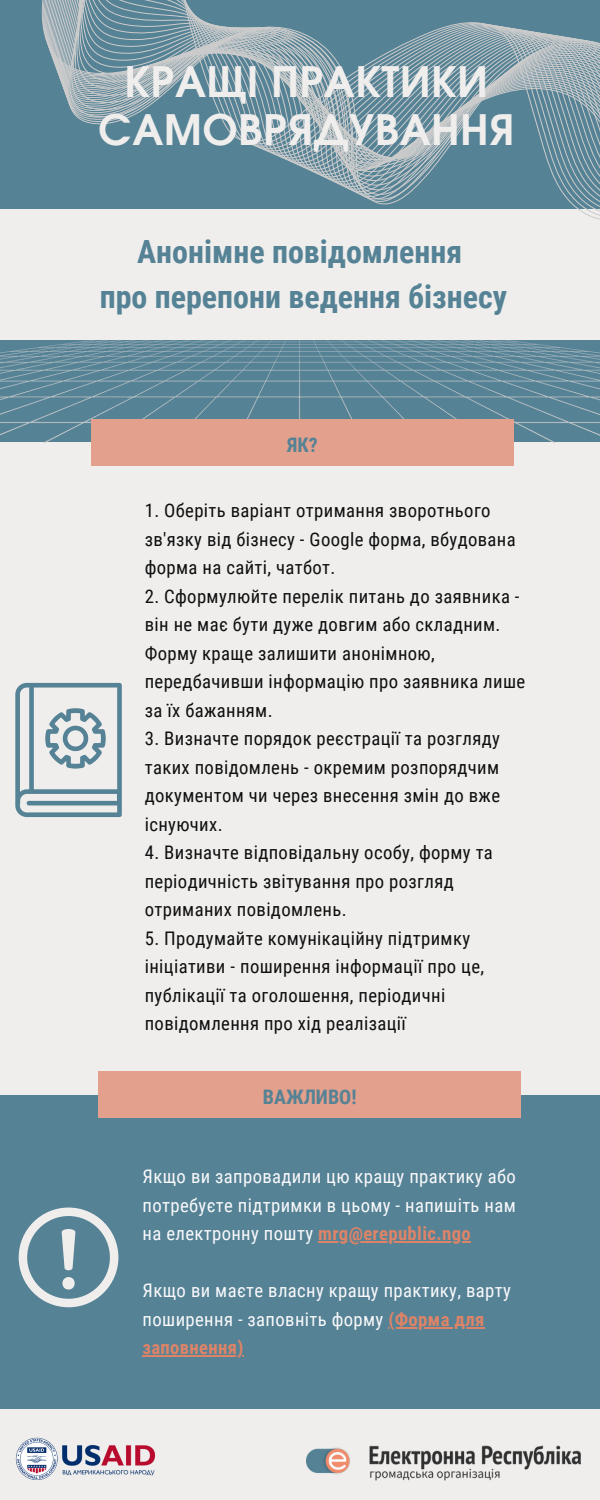
<style>
.page{position:relative;width:600px;height:1500px;background:#558295}
.page>*{position:absolute;margin:0;border:0;box-sizing:border-box;transform-origin:0 0}
.t1{font:700 42px/48px "Evolventa";letter-spacing:.01em;color:#efeeed;text-align:center}
.t2{font:700 32px "Roboto Condensed";color:#558295}
.t3{font:700 20px "Roboto Condensed";color:#558295}
.t4{font:18.7px/28.5px "Roboto Condensed";letter-spacing:.02em;color:#0f0f0f}
.t5{font:18.7px/28.5px "Roboto Condensed";letter-spacing:.02em;color:#f9f9fb;text-align:justify}
.s1{font-weight:700;color:#dd8468}
</style>
<div class="page">
<div style="left:0;top:442px;width:600px;height:653px;background:#efeeed"></div>
<img style="left:0;top:340px;width:600px;height:102px">
<div style="left:91px;top:419px;width:423px;height:46px;background:#e3a08c"></div>
<div style="left:98px;top:1071px;width:423px;height:46px;background:#e3a08c"></div>
<div style="left:0;top:210px;width:600px;height:130px;background:#efeeed"></div>
<div style="left:0;top:1409px;width:600px;height:91px;background:#efeeed"></div>
<img style="left:15px;top:1437px;width:141px;height:43px">
<img style="left:306px;top:1445px;width:276px;height:35px">
<svg style="left:19px;top:1208px;width:99px;height:99px"></svg>
<svg style="left:15px;top:683px;width:107px;height:134px"></svg>
<svg style="left:0;top:0;width:600px;height:220px"></svg>
<hr style="left:318px;top:1242px;width:153px;height:1px;background:#dd8468">
<hr style="left:388px;top:1327px;width:97px;height:2px;background:#dd8468">
<hr style="left:143px;top:1356px;width:101px;height:1px;background:#dd8468">
<p class="t1" style="left:98px;top:60px;width:418px">КРАЩІ ПРАКТИКИ<br>САМОВРЯДУВАННЯ</p>
<p class="t2" style="left:137px;top:234px;width:327px">Анонімне повідомлення</p>
<p class="t2" style="left:100px;top:278px;width:409px">про перепони ведення бізнесу</p>
<p class="t3" style="left:287px;top:434px;width:32px">ЯК?</p>
<p class="t4" style="left:145px;top:496px;width:372px">1. Оберіть варіант отримання зворотнього зв'язку від бізнесу - Google форма, вбудована форма на сайті, чатбот.</p>
<p class="t4" style="left:145px;top:582px;width:382px">2. Сформулюйте перелік питань до заявника - він не має бути дуже довгим або складним.<br>Форму краще залишити анонімною, передбачивши інформацію про заявника лише за їх бажанням.</p>
<p class="t4" style="left:145px;top:724px;width:357px;text-align:justify">3. Визначте порядок реєстрації та розгляду таких повідомлень - окремим розпорядчим документом чи через внесення змін до вже існуючих.</p>
<p class="t4" style="left:145px;top:838px;width:350px">4. Визначте відповідальну особу, форму та періодичність звітування про розгляд отриманих повідомлень.</p>
<p class="t4" style="left:145px;top:924px;width:341px">5. Продумайте комунікаційну підтримку ініціативи - поширення інформації про це, публікації та оголошення, періодичні повідомлення про хід реалізації</p>
<p class="t3" style="left:263px;top:1086px;width:95px">ВАЖЛИВО!</p>
<p class="t5" style="left:143px;top:1163px;width:375px">Якщо ви запровадили цю кращу практику або потребуєте підтримки в цьому - напишіть нам на електронну пошту <span class="s1">mrg@erepublic.ngo</span></p>
<p class="t5" style="left:143px;top:1277px;width:370px;text-align:left">Якщо ви маєте власну кращу практику, варту поширення - заповніть форму <span class="s1">(Форма для заповнення)</span></p>
</div>
